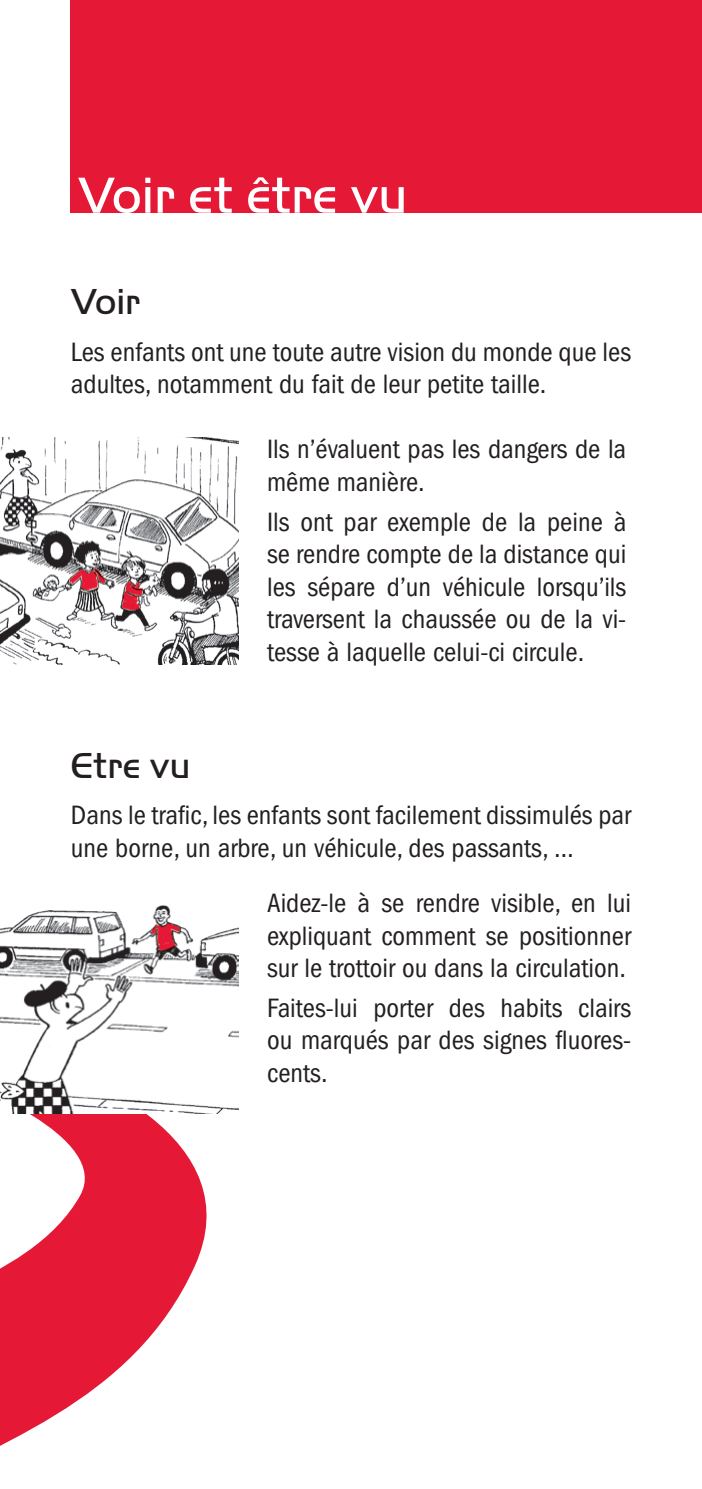
<style>
.page{position:relative;width:702px;height:1489px;background:#fff}
.page>*{position:absolute;margin:0;border:0;box-sizing:border-box;transform-origin:0 0}
.t1{font:52.5px "Handel Got D Ligh";color:#fff}
.t2{font:37.5px "Handel Got D Ligh";color:#231f20}
.t3{font:condensed 27.5px/32.5px "Franklin Gothic";color:#231f20}
</style>
<div class="page">
<div style="left:71px;top:0;width:631px;height:213px;background:#e51836"></div>
<svg style="left:0;top:1113px;width:206px;height:333px;fill:#e51836"></svg>
<img style="left:0;top:905px;width:239px;height:208px">
<img style="left:0;top:437px;width:239px;height:227px">
<h1 class="t1" style="left:78px;top:165px;width:331px">Voir et être vu</h1>
<h2 class="t2" style="left:71px;top:280px;width:71px">Voir</h2>
<p class="t3" style="left:71px;top:335px;width:561px">Les enfants ont une toute autre vision du monde que les adultes, notamment du fait de leur petite taille.</p>
<p class="t3" style="left:267px;top:433px;width:360px">Ils n’évaluent pas les dangers de la même manière.</p>
<p class="t3" style="left:267px;top:505px;width:361px;text-align:justify">Ils ont par exemple de la peine à se rendre compte de la distance qui les sépare d’un véhicule lorsqu’ils traversent la chaussée ou de la vi&shy;tesse à laquelle celui-ci circule.</p>
<h2 class="t2" style="left:71px;top:743px;width:121px">Etre vu</h2>
<p class="t3" style="left:71px;top:799px;width:561px">Dans le trafic, les enfants sont facilement dissimulés par une borne, un arbre, un véhicule, des passants, …</p>
<p class="t3" style="left:267px;top:887px;width:365px;text-align:justify">Aidez-le à se rendre visible, en lui expliquant comment se positionner sur le trottoir ou dans la circulation.</p>
<p class="t3" style="left:267px;top:991px;width:365px;text-align:justify">Faites-lui porter des habits clairs ou marqués par des signes fluores&shy;cents.</p>
</div>
